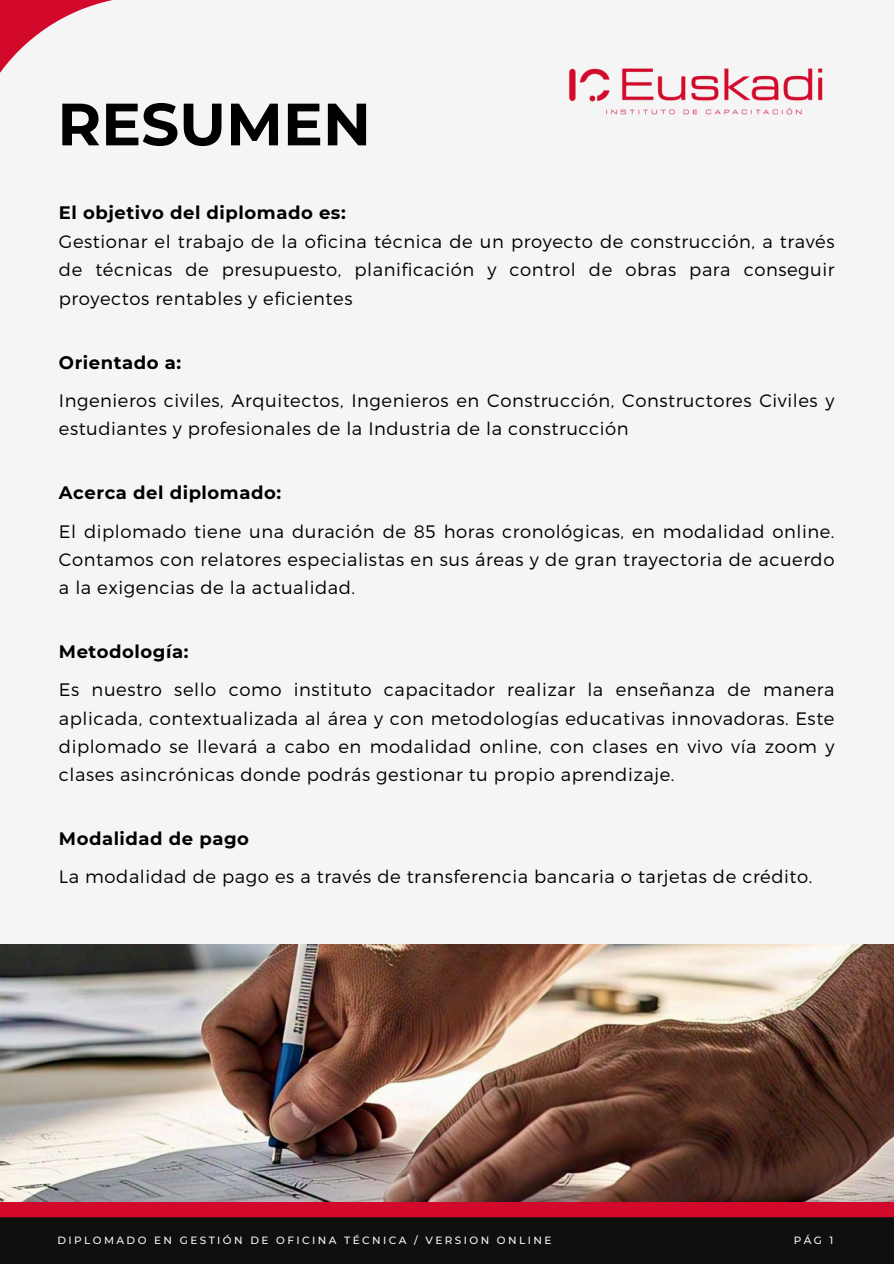
<style>
.page{position:relative;width:894px;height:1264px;background:#fff}
.page>*{position:absolute;margin:0;border:0;box-sizing:border-box;transform-origin:0 0}
.t1{font:700 59.55px "Montserrat";color:#000}
.t2{font:300 18px/38.2px "Montserrat";letter-spacing:.03em;color:#000}
.t3{font:500 10.5px "Montserrat";letter-spacing:.23em;color:#fafafa}
.s1{font-weight:700}
</style>
<div class="page">
<div style="left:0;top:0;width:893px;height:1263px;background:#f5f5f5"></div>
<img style="left:0;top:944px;width:893px;height:258px">
<svg style="left:0;top:1202px;width:893px;height:61px;background:#400d14"></svg>
<img style="left:569px;top:68px;width:254px;height:47px">
<svg style="left:0;top:0;width:113px;height:73px"></svg>
<h2 class="t1" style="left:57px;top:88px;width:315px">RESUMEN</h2>
<p class="t2" style="left:59px;top:197px;width:776px;line-height:28.5px"><span class="s1">El objetivo del diplomado es:<br></span>Gestionar el trabajo de la oficina técnica de un proyecto de construcción, a través de técnicas de presupuesto, planificación y control de obras para conseguir proyectos rentables y eficientes</p>
<h1 class="t2" style="left:59px;top:342px;width:776px"><span class="s1">Orientado a:<br></span>Ingenieros civiles, Arquitectos, Ingenieros en Construcción, Constructores Civiles y</h1>
<h1 class="t2" style="left:59px;top:408px;width:571px">estudiantes y profesionales de la Industria de la construcción</h1>
<h2 class="t2" style="left:59px;top:473px;width:776px"><span class="s1">Acerca del diplomado:<br></span>El diplomado tiene una duración de 85 horas cronológicas, en modalidad online.</h2>
<h2 class="t2" style="left:59px;top:544px;width:776px;line-height:28.2px">Contamos con relatores especialistas en sus áreas y de gran trayectoria de acuerdo a la exigencias de la actualidad.</h2>
<h2 class="t2" style="left:59px;top:631px;width:776px"><span class="s1">Metodología:<br></span>Es nuestro sello como instituto capacitador realizar la enseñanza de manera</h2>
<h2 class="t2" style="left:59px;top:703px;width:776px;line-height:28.2px;text-align:justify">aplicada, contextualizada al área y con metodologías educativas innovadoras. Este diplomado se llevará a cabo en modalidad online, con clases en vivo vía zoom y clases asincrónicas donde podrás gestionar tu propio aprendizaje.</h2>
<h2 class="t2" style="left:59px;top:818px;width:754px"><span class="s1">Modalidad de pago<br></span>La modalidad de pago es a través de transferencia bancaria o tarjetas de crédito.</h2>
<h2 class="t3" style="left:57px;top:1234px;width:495px">DIPLOMADO EN GESTIÓN DE OFICINA TÉCNICA / VERSION ONLINE</h2>
<p class="t3" style="left:793px;top:1234px;width:41px">PÁG 1</p>
</div>
